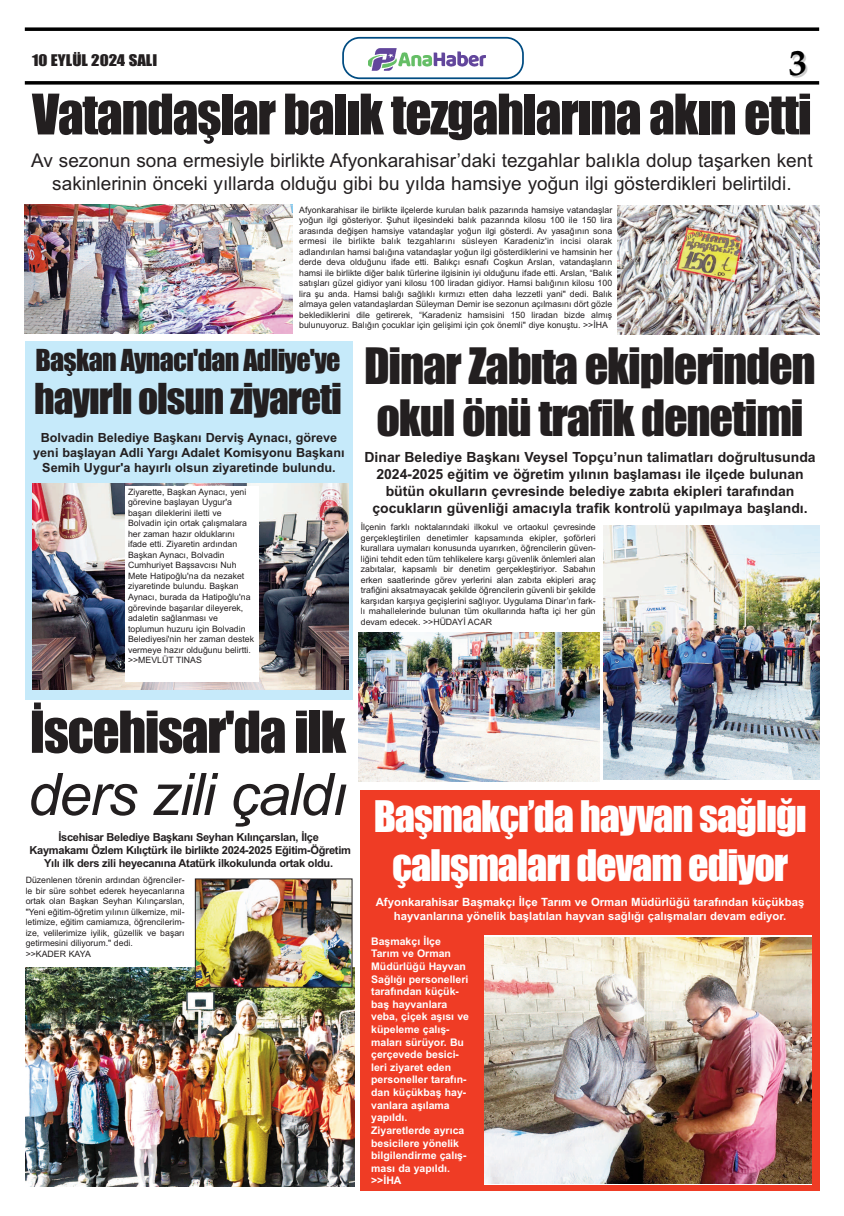
<style>
.page{position:relative;width:844px;height:1216px;background:#fff}
.page>*{position:absolute;margin:0;border:0;box-sizing:border-box;transform-origin:0 0}
.t1{font:italic 58.62px "Arial";letter-spacing:-.03em;color:#231f20}
.t2{font:53.38px "Impact";letter-spacing:-.025em;color:#231f20}
.t3{font:51.62px "Impact";letter-spacing:-.025em;color:#231f20}
.t4{font:46.38px/52.5px "Impact";letter-spacing:-.025em;color:#231f20}
.t5{font:40.25px/48.3px "Impact";letter-spacing:-.025em;color:#fff;text-align:center}
.t6{font:39.38px "Impact";letter-spacing:-.025em;color:#231f20}
.t7{font:700 36.57px "Palatino";color:#000}
.t8{font:28px "Impact";letter-spacing:-.025em;color:#231f20}
.t9{font:18.99px/22.8px "Arial";color:#231f20;text-align:center}
.t10{font:14.88px "Impact";color:#231f20;scale:1.13 1}
.t11{font:700 14px/16.8px "Arial";color:#231f20;text-align:center}
.t12{font:700 12.6px/15.1px "Arial";color:#231f20;text-align:center}
.t13{font:700 11.38px/13.7px "Arial";color:#fff;text-align:center}
.t14{font:700 11.03px/13.2px "Arial";letter-spacing:-.03em;color:#231f20;text-align:center}
.t15{font:700 10.5px/12.6px "Arial";color:#fff}
.t16{font:8.75px/10.5px "Arial";color:#231f20;text-align:justify}
</style>
<div class="page">
<svg style="left:342px;top:37px;width:181px;height:42px"></svg>
<img style="left:369px;top:46px;width:116px;height:26px">
<svg style="left:25px;top:27px;width:794px;height:4px;background:#1f1f1f"></svg>
<svg style="left:25px;top:81px;width:794px;height:4px;background:#1f1f1f"></svg>
<img style="left:25px;top:205px;width:268px;height:129px">
<img style="left:617px;top:205px;width:202px;height:129px">
<div style="left:25px;top:341px;width:327px;height:358px;background:#c6eafa"></div>
<img style="left:32px;top:484px;width:316px;height:205px">
<div style="left:125px;top:486px;width:134px;height:195px;background:#fff"></div>
<div style="left:25px;top:967px;width:330px;height:224px;background:linear-gradient(to right,#fff,#fff)"></div>
<img style="left:26px;top:967px;width:329px;height:219px">
<img style="left:197px;top:880px;width:153px;height:105px">
<div style="left:195px;top:878px;width:157px;height:109px;border:1px solid #231f20"></div>
<div style="left:360px;top:790px;width:459px;height:401px;background:#ef3c25"></div>
<img style="left:603px;top:525px;width:216px;height:254px">
<img style="left:358px;top:632px;width:241px;height:149px">
<img style="left:484px;top:937px;width:327px;height:245px">
<h3 class="t7" style="left:788px;top:41px;width:20px">3</h3>
<h3 class="t10" style="left:32px;top:52px;width:112px">10 EYLÜL 2024 SALI</h3>
<h3 class="t3" style="left:32px;top:86px;width:781px">Vatandaşlar balık tezgahlarına akın etti</h3>
<h3 class="t9" style="left:31px;top:149px;width:782px">Av sezonun sona ermesiyle birlikte Afyonkarahisar’daki tezgahlar balıkla dolup taşarken kent sakinlerinin önceki yıllarda olduğu gibi bu yılda hamsiye yoğun ilgi gösterdikleri belirtildi.</h3>
<p class="t16" style="left:299px;top:204px;width:314px">Afyonkarahisar ile birlikte ilçelerde kurulan balık pazarında hamsiye vatandaşlar yoğun ilgi gösteriyor. Şuhut ilçesindeki balık pazarında kilosu 100 ile 150 lira arasında değişen hamsiye vatandaşlar yoğun ilgi gösterdi. Av yasağının sona ermesi ile birlikte balık tezgahlarını süsleyen Karadeniz'in incisi olarak adlandırılan hamsi balığına vatandaşlar yoğun ilgi gösterdiklerini ve hamsinin her derde deva olduğunu ifade etti. Balıkçı esnafı Coşkun Arslan, vatandaşların hamsi ile birlikte diğer balık türlerine ilgisinin iyi olduğunu ifade etti. Arslan, “Balık satışları güzel gidiyor yani kilosu 100 liradan gidiyor. Hamsi balığının kilosu 100 lira şu anda. Hamsi balığı sağlıklı kırmızı etten daha lezzetli yani" dedi. Balık almaya gelen vatandaşlardan Süleyman Demir ise sezonun açılmasını dört gözle beklediklerini dile getirerek, “Karadeniz hamsisini 150 liradan bizde almış bulunuyoruz. Balığın çocuklar için gelişimi için çok önemli" diye konuştu. &gt;&gt;İHA</p>
<h3 class="t8" style="left:36px;top:345px;width:306px">Başkan Aynacı'dan Adliye'ye</h3>
<h3 class="t6" style="left:34px;top:377px;width:309px">hayırlı olsun ziyareti</h3>
<h3 class="t12" style="left:33px;top:430px;width:312px">Bolvadin Belediye Başkanı Derviş Aynacı, göreve yeni başlayan Adli Yargı Adalet Komisyonu Başkanı<br>Semih Uygur'a hayırlı olsun ziyaretinde bulundu.</h3>
<p class="t16" style="left:128px;top:486px;width:127px;text-align:left">Ziyarette, Başkan Aynacı, yeni görevine başlayan Uygur'a başarı dileklerini iletti ve<br>Bolvadin için ortak çalışmalara her zaman hazır olduklarını ifade etti. Ziyaretin ardından<br>Başkan Aynacı, Bolvadin<br>Cumhuriyet Başsavcısı Nuh<br>Mete Hatipoğlu'na da nezaket ziyaretinde bulundu. Başkan<br>Aynacı, burada da Hatipoğlu'na görevinde başarılar dileyerek, adaletin sağlanması ve toplumun huzuru için Bolvadin<br>Belediyesi'nin her zaman destek vermeye hazır olduğunu belirtti. &gt;&gt;MEVLÜT TINAS</p>
<h2 class="t2" style="left:30px;top:703px;width:318px">İscehisar'da ilk</h2>
<h1 class="t1" style="left:28px;top:760px;width:321px">ders zili çaldı</h1>
<p class="t14" style="left:30px;top:830px;width:323px">İscehisar Belediye Başkanı Seyhan Kılınçarslan, İlçe<br>Kaymakamı Özlem Kılıçtürk ile birlikte 2024-2025 Eğitim-Öğretim<br>Yılı ilk ders zili heyecanına Atatürk ilkokulunda ortak oldu.</p>
<p class="t16" style="left:26px;top:875px;width:160px;text-align:left">Düzenlenen törenin ardından öğrenciler&shy;le bir süre sohbet ederek heyecanlarına ortak olan Başkan Seyhan Kılınçarslan, "Yeni eğitim-öğretim yılının ülkemize, mil&shy;letimize, eğitim camiamıza, öğrencilerim&shy;ize, velilerimize iyilik, güzellik ve başarı getirmesini diliyorum." dedi.<br>&gt;&gt;KADER KAYA</p>
<h3 class="t4" style="left:364px;top:341px;width:453px">Dinar Zabıta ekiplerinden okul önü trafik denetimi</h3>
<p class="t11" style="left:364px;top:449px;width:452px">Dinar Belediye Başkanı Veysel Topçu’nun talimatları doğrultusunda 2024-2025 eğitim ve öğretim yılının başlaması ile ilçede bulunan bütün okulların çevresinde belediye zabıta ekipleri tarafından çocukların güvenliği amacıyla trafik kontrolü yapılmaya başlandı.</p>
<p class="t16" style="left:361px;top:522px;width:236px">İlçenin farklı noktalarındaki ilkokul ve ortaokul çevresinde gerçekleştirilen denetimler kapsamında ekipler, şoförleri kurallara uymaları konusunda uyarırken, öğrencilerin güven&shy;liğini tehdit eden tüm tehlikelere karşı güvenlik önlemleri alan zabıtalar, kapsamlı bir denetim gerçekleştiriyor. Sabahın erken saatlerinde görev yerlerini alan zabıta ekipleri araç trafiğini aksatmayacak şekilde öğrencilerin güvenli bir şekilde karşıdan karşıya geçişlerini sağlıyor. Uygulama Dinar’ın fark&shy;lı mahallelerinde bulunan tüm okullarında hafta içi her gün devam edecek. &gt;&gt;HÜDAYİ ACAR</p>
<h3 class="t5" style="left:373px;top:794px;width:434px">Başmakçı’da hayvan sağlığı çalışmaları devam ediyor</h3>
<h3 class="t13" style="left:375px;top:895px;width:430px">Afyonkarahisar Başmakçı İlçe Tarım ve Orman Müdürlüğü tarafından küçükbaş hayvanlarına yönelik başlatılan hayvan sağlığı çalışmaları devam ediyor.</h3>
<p class="t15" style="left:371px;top:934px;width:99px">Başmakçı İlçe<br>Tarım ve Orman<br>Müdürlüğü Hayvan<br>Sağlığı personelleri tarafından küçük&shy;baş hayvanlara veba, çiçek aşısı ve küpeleme çalış&shy;maları sürüyor. Bu çerçevede besici&shy;leri ziyaret eden personeller tarafın&shy;dan küçükbaş hay&shy;vanlara aşılama yapıldı.<br>Ziyaretlerde ayrıca besicilere yönelik bilgilendirme çalış&shy;ması da yapıldı. &gt;&gt;İHA</p>
</div>
